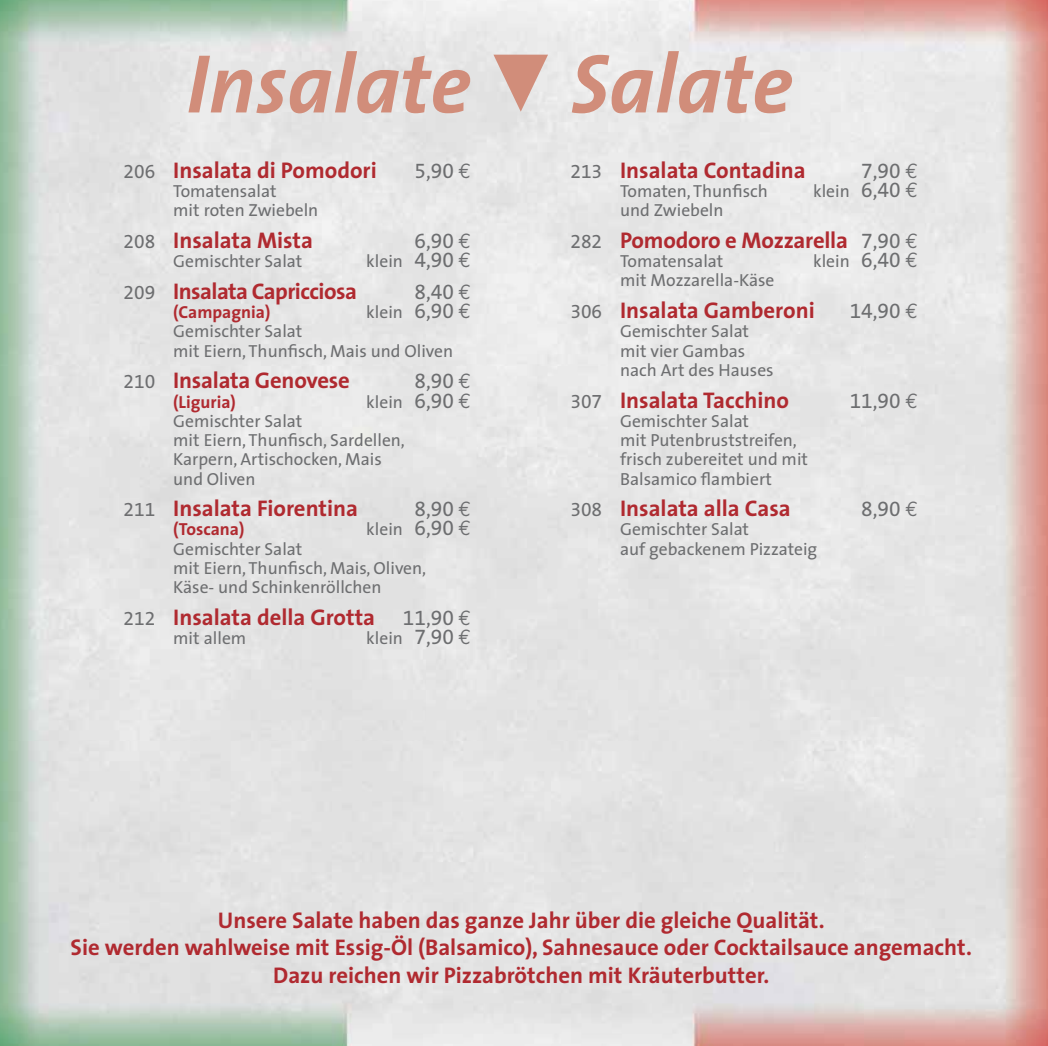
<style>
.page{position:relative;width:1048px;height:1046px;background:#fff}
.page>*{position:absolute;margin:0;border:0;box-sizing:border-box;transform-origin:0 0}
.t1{font:italic 700 84px "The Sans";color:#d18d7a}
.t2{font:700 22.75px/27.3px "The Sans";color:#b02a30;text-align:center}
.t3{font:700 22.75px "The Sans";letter-spacing:-.025em;color:#b02a30}
.t4{font:21px "The Sans Expert";color:#6d6e70}
.t5{font:17.5px/19.2px "The Sans";color:#6d6e70}
.t6{font:700 17.5px "The Sans";color:#b02a30}
.s1{font-family:"The Sans Expert";font-weight:400;font-size:19.25px;color:#6d6e70}
.s2{font-family:"Euro Mono"}
.s3{font-family:"The Sans Expert";font-size:21px}
.s4{font-family:"Euro Mono";font-size:21px}
.s5{font-family:"The Sans Expert";font-weight:400;font-size:21px;color:#6d6e70}
.s6{font-family:"Euro Mono";font-weight:400;font-size:21px;color:#6d6e70}
</style>
<div class="page">
<img style="left:0;top:0;width:1047px;height:1046px">
<svg style="left:493px;top:55px;width:55px;height:57px;background:#dbb9b0"></svg>
<h1 class="t1" style="left:186px;top:34px;width:608px">Insalate Salate</h1>
<h2 class="t2" style="left:124px;top:158px;width:254px"><span class="s1">206</span> Insalata di Pomodori</h2>
<p class="t4" style="left:414px;top:163px;width:58px">5,90 <span class="s2">€</span></p>
<p class="t5" style="left:173px;top:183px;width:146px">Tomatensalat<br>mit roten Zwiebeln</p>
<h2 class="t2" style="left:124px;top:228px;width:191px"><span class="s1">208</span> Insalata Mista</h2>
<p class="t4" style="left:414px;top:233px;width:58px">6,90 <span class="s2">€</span></p>
<p class="t5" style="left:173px;top:253px;width:130px">Gemischter Salat</p>
<p class="t5" style="left:366px;top:253px;width:106px">klein <span class="s3">4,90</span> <span class="s4">€</span></p>
<h2 class="t3" style="left:124px;top:281px;width:235px"><span class="s1">209</span> Insalata Capricciosa</h2>
<p class="t4" style="left:414px;top:284px;width:58px">8,40 <span class="s2">€</span></p>
<p class="t6" style="left:173px;top:304px;width:99px">(Campagnia)</p>
<p class="t5" style="left:366px;top:304px;width:106px">klein <span class="s3">6,90</span> <span class="s4">€</span></p>
<p class="t5" style="left:173px;top:323px;width:281px">Gemischter Salat<br>mit Eiern, Thunfisch, Mais und Oliven</p>
<h2 class="t2" style="left:124px;top:368px;width:228px"><span class="s1">210</span> Insalata Genovese</h2>
<p class="t4" style="left:414px;top:374px;width:58px">8,90 <span class="s2">€</span></p>
<p class="t6" style="left:173px;top:394px;width:64px">(Liguria)</p>
<p class="t5" style="left:366px;top:394px;width:106px">klein <span class="s3">6,90</span> <span class="s4">€</span></p>
<p class="t5" style="left:173px;top:413px;width:233px">Gemischter Salat<br>mit Eiern, Thunfisch, Sardellen,<br>Karpern, Artischocken, Mais und Oliven</p>
<h2 class="t2" style="left:124px;top:496px;width:236px"><span class="s1">211</span> Insalata Fiorentina</h2>
<p class="t4" style="left:414px;top:502px;width:58px">8,90 <span class="s2">€</span></p>
<p class="t6" style="left:173px;top:522px;width:73px">(Toscana)</p>
<p class="t5" style="left:366px;top:521px;width:106px">klein <span class="s3">6,90</span> <span class="s4">€</span></p>
<p class="t5" style="left:173px;top:541px;width:254px">Gemischter Salat<br>mit Eiern, Thunfisch, Mais, Oliven,<br>Käse- und Schinkenröllchen</p>
<h2 class="t2" style="left:124px;top:605px;width:349px"><span class="s1">212</span> Insalata della Grotta <span class="s5">11,90</span> <span class="s6">€</span></h2>
<p class="t5" style="left:173px;top:630px;width:74px">mit allem</p>
<p class="t5" style="left:366px;top:630px;width:106px">klein <span class="s3">7,90</span> <span class="s4">€</span></p>
<h2 class="t2" style="left:570px;top:158px;width:237px"><span class="s1">213</span> Insalata Contadina</h2>
<p class="t4" style="left:861px;top:163px;width:58px">7,90 <span class="s2">€</span></p>
<p class="t5" style="left:620px;top:183px;width:149px">Tomaten, Thunfisch</p>
<p class="t5" style="left:812px;top:183px;width:106px">klein <span class="s3">6,40</span> <span class="s4">€</span></p>
<p class="t5" style="left:620px;top:202px;width:105px">und Zwiebeln</p>
<h2 class="t2" style="left:570px;top:228px;width:349px"><span class="s1">282</span> Pomodoro e Mozzarella <span class="s5">7,90</span> <span class="s6">€</span></h2>
<p class="t5" style="left:620px;top:253px;width:105px">Tomatensalat</p>
<p class="t5" style="left:812px;top:253px;width:106px">klein <span class="s3">6,40</span> <span class="s4">€</span></p>
<p class="t5" style="left:620px;top:272px;width:156px">mit Mozzarella-Käse</p>
<h2 class="t2" style="left:570px;top:298px;width:246px"><span class="s1">306</span> Insalata Gamberoni</h2>
<p class="t4" style="left:849px;top:304px;width:70px">14,90 <span class="s2">€</span></p>
<p class="t5" style="left:620px;top:323px;width:155px">Gemischter Salat mit vier Gambas nach Art des Hauses</p>
<h2 class="t2" style="left:570px;top:388px;width:220px"><span class="s1">307</span> Insalata Tacchino</h2>
<p class="t4" style="left:849px;top:393px;width:70px">11,90 <span class="s2">€</span></p>
<p class="t5" style="left:620px;top:413px;width:189px">Gemischter Salat<br>mit Putenbruststreifen, frisch zubereitet und mit<br>Balsamico flambiert</p>
<h2 class="t2" style="left:570px;top:496px;width:222px"><span class="s1">308</span> Insalata alla Casa</h2>
<p class="t4" style="left:861px;top:502px;width:58px">8,90 <span class="s2">€</span></p>
<p class="t5" style="left:620px;top:521px;width:199px">Gemischter Salat<br>auf gebackenem Pizzateig</p>
<h2 class="t2" style="left:71px;top:908px;width:902px">Unsere Salate haben das ganze Jahr über die gleiche Qualität.<br>Sie werden wahlweise mit Essig-Öl (Balsamico), Sahnesauce oder Cocktailsauce angemacht.<br>Dazu reichen wir Pizzabrötchen mit Kräuterbutter.</h2>
</div>
